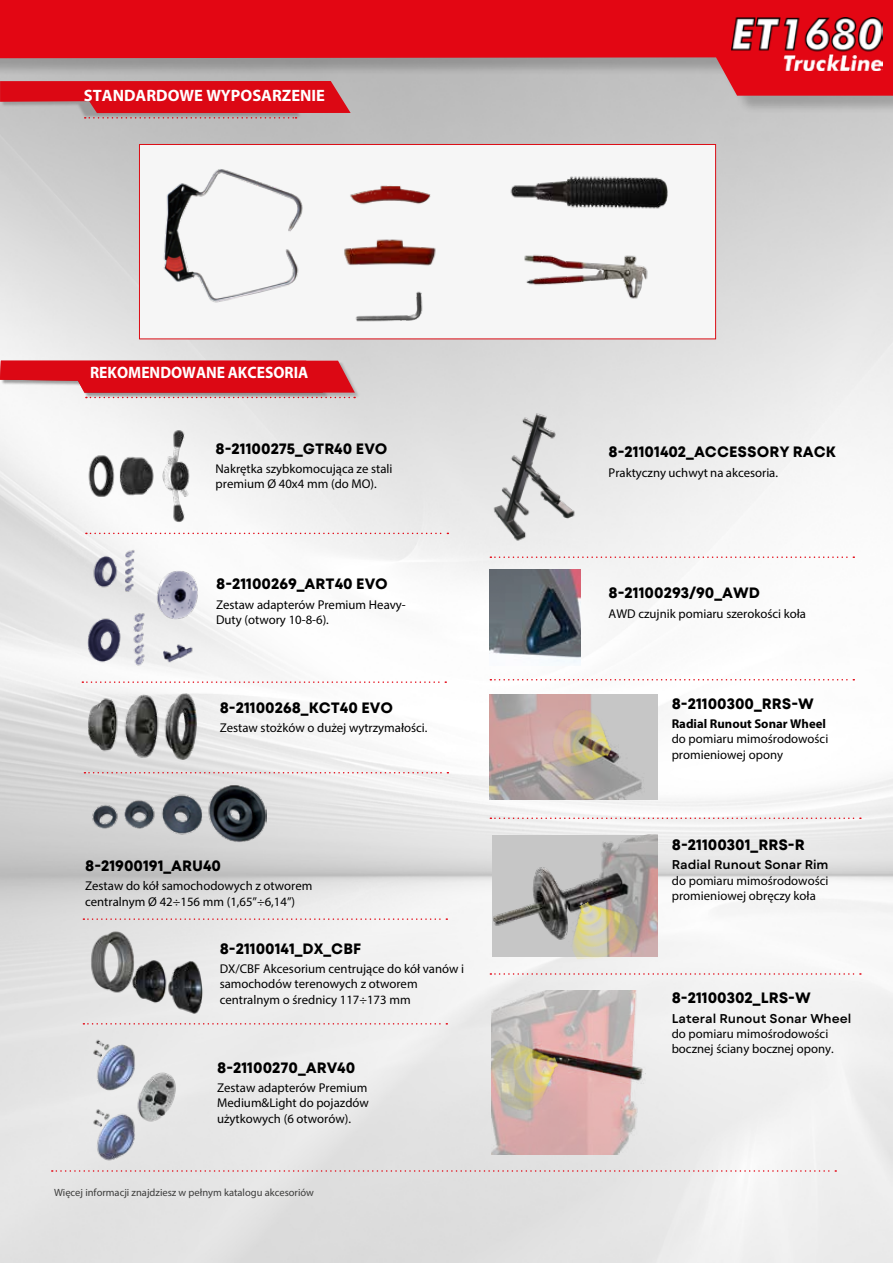
<style>
.page{position:relative;width:893px;height:1263px;background:#fff}
.page>*{position:absolute;margin:0;border:0;box-sizing:border-box;transform-origin:0 0}
.t1{font:700 16.5px "Myriad Pro";color:#fff}
.t2{font:700 16.5px "Myriad Pro";color:#fff;scale:.94 1}
.t3{font:700 15px "Mont Blanc";color:#000}
.t4{font:12.75px/15.3px "Myriad Pro";color:#000}
.t5{font:600 12.75px "Mont Blanc";color:#000}
.t6{font:700 12.75px "Myriad Pro";color:#000}
.t7{font:10.5px "Myriad Pro";color:#3c3c3b}
</style>
<div class="page">
<img style="left:0;top:114px;width:893px;height:1149px">
<div style="left:0;top:0;width:893px;height:114px;background:#000;opacity:.2"></div>
<svg style="left:0;top:0;width:893px;height:96px;background:#d33b44"></svg>
<img style="left:731px;top:17px;width:151px;height:53px">
<div style="left:139px;top:144px;width:577px;height:195px;background:#f6f6f6;border:1px solid #dc0d15"></div>
<img style="left:510px;top:176px;width:158px;height:33px">
<img style="left:163px;top:169px;width:140px;height:134px">
<img style="left:355px;top:291px;width:68px;height:31px">
<img style="left:350px;top:185px;width:81px;height:20px">
<img style="left:344px;top:239px;width:92px;height:27px">
<img style="left:524px;top:254px;width:124px;height:45px">
<img style="left:85px;top:692px;width:111px;height:70px">
<img style="left:85px;top:543px;width:128px;height:129px">
<img style="left:85px;top:428px;width:120px;height:95px">
<img style="left:490px;top:409px;width:91px;height:136px">
<img style="left:89px;top:1033px;width:91px;height:131px">
<img style="left:490px;top:569px;width:90px;height:97px">
<img style="left:85px;top:929px;width:130px;height:88px">
<img style="left:85px;top:785px;width:182px;height:59px">
<img style="left:490px;top:694px;width:168px;height:106px">
<img style="left:544px;top:702px;width:78px;height:78px">
<img style="left:492px;top:835px;width:166px;height:122px">
<img style="left:555px;top:887px;width:91px;height:72px">
<img style="left:492px;top:990px;width:166px;height:165px">
<img style="left:486px;top:1031px;width:82px;height:85px">
<svg style="left:490px;top:556px;width:364px;height:2px"></svg>
<svg style="left:84px;top:772px;width:364px;height:1px"></svg>
<svg style="left:82px;top:681px;width:364px;height:2px"></svg>
<svg style="left:83px;top:918px;width:364px;height:2px"></svg>
<svg style="left:83px;top:1023px;width:364px;height:1px"></svg>
<svg style="left:86px;top:533px;width:362px;height:1px"></svg>
<svg style="left:490px;top:679px;width:364px;height:1px"></svg>
<svg style="left:0;top:81px;width:351px;height:38px;background:#d1333c"></svg>
<svg style="left:0;top:361px;width:355px;height:37px;background:#d8353e"></svg>
<svg style="left:490px;top:817px;width:371px;height:2px"></svg>
<svg style="left:490px;top:973px;width:371px;height:2px"></svg>
<svg style="left:52px;top:1170px;width:784px;height:2px;background:#e4bcbf"></svg>
<p class="t1" style="left:84px;top:84px;width:243px">STANDARDOWE WYPOSARZENIE</p>
<p class="t2" style="left:90px;top:361px;width:234px">REKOMENDOWANE AKCESORIA</p>
<p class="t3" style="left:216px;top:439px;width:173px">8-21100275_GTR40 EVO</p>
<p class="t4" style="left:216px;top:461px;width:178px">Nakrętka szybkomocująca ze stali premium Ø 40x4 mm (do MO).</p>
<p class="t3" style="left:216px;top:574px;width:173px">8-21100269_ART40 EVO</p>
<p class="t4" style="left:216px;top:596px;width:191px">Zestaw adapterów Premium Heavy-<br>Duty (otwory 10-8-6).</p>
<p class="t3" style="left:220px;top:698px;width:175px">8-21100268_KCT40 EVO</p>
<p class="t4" style="left:220px;top:720px;width:209px">Zestaw stożków o dużej wytrzymałości.</p>
<p class="t3" style="left:85px;top:856px;width:137px">8-21900191_ARU40</p>
<p class="t4" style="left:85px;top:877px;width:229px;line-height:15.8px">Zestaw do kół samochodowych z otworem centralnym Ø 42÷156 mm (1,65”÷6,14”)</p>
<p class="t3" style="left:220px;top:939px;width:143px">8-21100141_DX_CBF</p>
<p class="t4" style="left:220px;top:961px;width:246px">DX/CBF Akcesorium centrujące do kół vanów i samochodów terenowych z otworem centralnym o średnicy 117÷173 mm</p>
<p class="t3" style="left:217px;top:1058px;width:140px">8-21100270_ARV40</p>
<p class="t4" style="left:217px;top:1080px;width:153px">Zestaw adapterów Premium<br>Medium&amp;Light do pojazdów użytkowych (6 otworów).</p>
<p class="t7" style="left:54px;top:1186px;width:261px">Więcej informacji znajdziesz w pełnym katalogu akcesoriów</p>
<p class="t3" style="left:609px;top:443px;width:229px">8-21101402_ACCESSORY RACK</p>
<p class="t4" style="left:609px;top:465px;width:171px">Praktyczny uchwyt na akcesoria.</p>
<p class="t3" style="left:609px;top:583px;width:153px">8-21100293/90_AWD</p>
<p class="t4" style="left:609px;top:605px;width:199px">AWD czujnik pomiaru szerokości koła</p>
<p class="t3" style="left:672px;top:694px;width:144px">8-21100300_RRS-W</p>
<p class="t6" style="left:672px;top:715px;width:156px">Radial Runout Sonar Wheel</p>
<p class="t4" style="left:672px;top:731px;width:158px">do pomiaru mimośrodowości promieniowej opony</p>
<p class="t3" style="left:672px;top:835px;width:134px">8-21100301_RRS-R</p>
<p class="t5" style="left:672px;top:857px;width:158px">Radial Runout Sonar Rim</p>
<p class="t4" style="left:672px;top:872px;width:158px">do pomiaru mimośrodowości promieniowej obręczy koła</p>
<p class="t3" style="left:672px;top:988px;width:141px">8-21100302_LRS-W</p>
<p class="t5" style="left:672px;top:1010px;width:181px">Lateral Runout Sonar Wheel</p>
<p class="t4" style="left:672px;top:1025px;width:164px">do pomiaru mimośrodowości bocznej ściany bocznej opony.</p>
</div>
